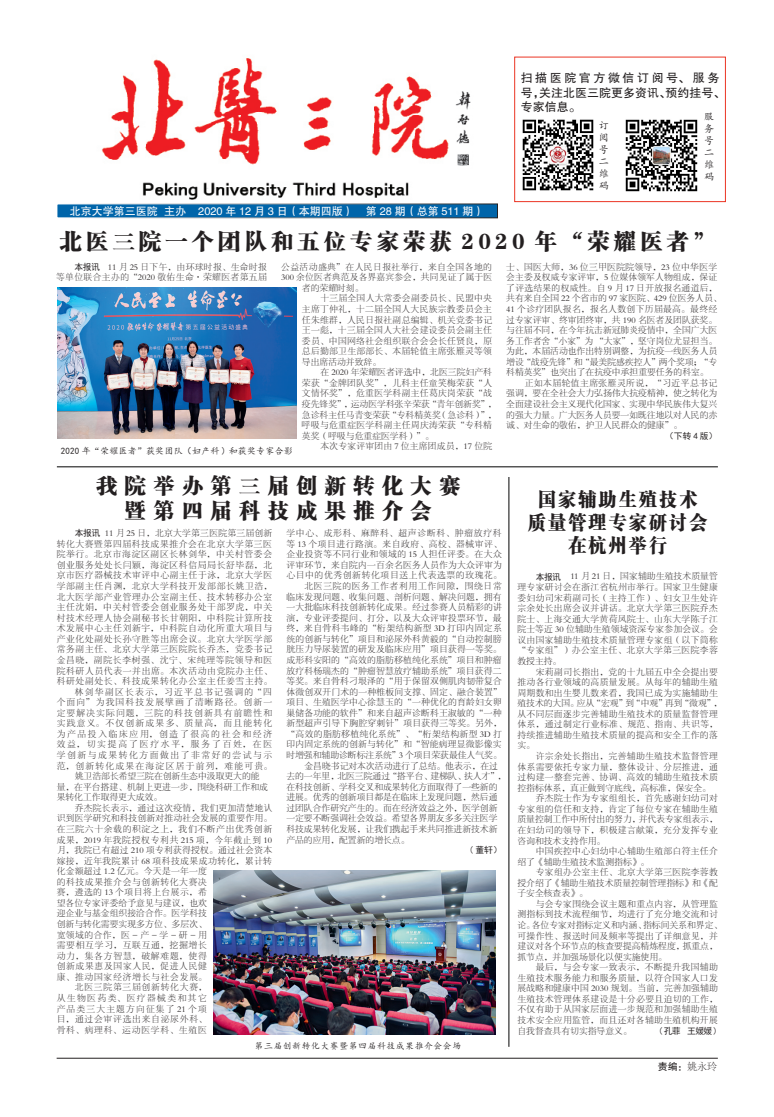
<style>
.page{position:relative;width:774px;height:1117px;background:#fff}
.page>*{position:absolute;margin:0;border:0;box-sizing:border-box;transform-origin:0 0}
.t1{font:22px "FZCSK GBK1 0";letter-spacing:.2em;color:#231f20}
.t2{font:21px "FZCSK GBK1 0";letter-spacing:.36em;color:#231f20}
.t3{font:19px "FZCSK GBK1 0";letter-spacing:.13em;color:#231f20;scale:.94 1}
.t4{font:12px/14.4px "FZHTK GBK1 0";color:#231f20}
.t5{font:11px "FZHTK GBK1 0";color:#fff}
.t6{font:10px "FZKTK GBK1 0";color:#231f20}
.t7{font:10px "FZHTK GBK1 0";color:#231f20}
.t8{font:9px "Kai Ti";letter-spacing:.02em;color:#231f20}
.t9{font:8.8px/10.6px "FZSYK GBK1 0";letter-spacing:.02em;color:#231f20;text-align:justify}
.t10{font:8.8px/10.6px "FZSYK GBK1 0";color:#231f20}
.t11{font:8.8px/10.6px "FZSYK GBK1 0";letter-spacing:.05em;color:#231f20}
.t12{font:8.8px/10.6px "FZSYK GBK1 0";letter-spacing:.04em;color:#231f20}
.t13{font:8.8px/10.6px "FZSYK GBK1 0";letter-spacing:.045em;color:#231f20;text-align:right}
.t14{font:8.8px "Kai Ti";letter-spacing:.07em;color:#231f20}
.t15{font:8.8px "Sim Hei";letter-spacing:-.08em;color:#231f20}
.s1{font-family:"Sim Hei"}
.s2{font-family:"FZSYJW GB1 0"}
</style>
<div class="page">
<img style="left:101px;top:58px;width:370px;height:142px">
<div style="left:57px;top:204px;width:440px;height:14px;background:#0065aa"></div>
<svg style="left:92px;top:203px;width:96px;height:16px"></svg>
<svg style="left:197px;top:198px;width:153px;height:6px"></svg>
<hr style="left:57px;top:1058px;width:661px;height:1px;background:#231f20">
<div style="left:514px;top:57px;width:212px;height:145px;border:1px solid #eb3524"></div>
<img style="left:522px;top:119px;width:72px;height:72px">
<img style="left:625px;top:119px;width:73px;height:73px">
<hr style="left:57px;top:467px;width:661px;height:1px;background:#030303">
<img style="left:58px;top:288px;width:239px;height:151px">
<hr style="left:509px;top:477px;width:1px;height:570px;background:#030303">
<img style="left:213px;top:870px;width:282px;height:164px">
<p class="t5" style="left:70px;top:205px;width:416px">北京大学第三医院 主办 2020 年 12 月 3 日（本期四版） 第 28 期（总第 511 期）</p>
<p class="t4" style="left:521px;top:71px;width:206px">扫描医院官方微信订阅号、服务号，关注北医三院更多资讯、预约挂号、专家信息。</p>
<p class="t6" style="left:599px;top:120px;width:11px">订</p>
<p class="t6" style="left:599px;top:132px;width:11px">阅</p>
<p class="t6" style="left:599px;top:144px;width:11px">号</p>
<p class="t6" style="left:599px;top:156px;width:11px">二</p>
<p class="t6" style="left:599px;top:168px;width:11px">维</p>
<p class="t6" style="left:599px;top:180px;width:11px">码</p>
<p class="t6" style="left:704px;top:111px;width:11px">服</p>
<p class="t6" style="left:704px;top:123px;width:11px">务</p>
<p class="t6" style="left:704px;top:135px;width:11px">号</p>
<p class="t6" style="left:704px;top:147px;width:11px">二</p>
<p class="t6" style="left:704px;top:159px;width:11px">维</p>
<p class="t6" style="left:704px;top:171px;width:11px">码</p>
<p class="t1" style="left:60px;top:228px;width:657px">北医三院一个团队和五位专家荣获 2020 年“荣耀医者”</p>
<p class="t13" style="left:56px;top:262px;width:212px"><span class="s1">本报讯</span> 11 月 25 日下午，由环球时报、生命时报<br>等单位联合主办的“2020 敬佑生命·荣耀医者第五届</p>
<p class="t13" style="left:281px;top:262px;width:212px">公益活动盛典”在人民日报社举行，来自全国各地的</p>
<p class="t9" style="left:281px;top:272px;width:212px">300 余位医者典范及各界嘉宾参会，共同见证了属于医</p>
<p class="t9" style="left:302px;top:283px;width:63px">者的荣耀时刻。</p>
<p class="t9" style="left:302px;top:293px;width:192px;text-indent:18px">十三届全国人大常委会副委员长、民盟中央主席丁仲礼，十二届全国人大民族宗教委员会主任朱维群，人民日报社副总编辑、机关党委书记王一彪，十三届全国人大社会建设委员会副主任委员、中国网络社会组织联合会会长任贤良，原总后勤部卫生部部长、本届轮值主席张雁灵等领导出席活动并致辞。</p>
<p class="t9" style="left:302px;top:367px;width:196px;text-align:left;text-indent:18px">在 2020 年荣耀医者评选中，北医三院妇产科荣获“金牌团队奖”，儿科主任童笑梅荣获“人文情怀奖”，危重医学科副主任葛庆岗荣获“战疫先锋奖”，运动医学科张辛荣获“青年创新奖”，急诊科主任马青变荣获“专科精英奖（急诊科）”，呼吸与危重症医学科副主任周庆涛荣获“专科精英奖（呼吸与危重症医学科）”。</p>
<p class="t9" style="left:320px;top:441px;width:173px">本次专家评审团由 7 位主席团成员，17 位院</p>
<p class="t8" style="left:61px;top:446px;width:233px">2020 年“荣耀医者”获奖团队（妇产科 ) 和获奖专家合影</p>
<p class="t10" style="left:506px;top:262px;width:217px">士、国医大师，36 位三甲医院院领导，23 位中华医学会主委及权威专家评审，5 位媒体领军人物组成，保证了评选结果的权威性。自 9 月 17 日开放报名通道后，共有来自全国 22 个省市的 97 家医院、429 位医务人员、<br>41 个诊疗团队报名，报名人数创下历届最高。最终经过专家评审、终审团终审，共 190 名医者及团队获奖。与往届不同，在今年抗击新冠肺炎疫情中，全国广大医务工作者舍“小家”为 “大家”，坚守岗位尤显担当。为此，本届活动也作出特别调整，为抗疫一线医务人员增设“战疫先锋”和“最美院感疾控人”两个奖项；“专科精英奖”也突出了在抗疫中承担重要任务的科室。</p>
<p class="t9" style="left:506px;top:378px;width:212px;text-indent:18px">正如本届轮值主席张雁灵所说，“习近平总书记强调，要在全社会大力弘扬伟大抗疫精神，使之转化为全面建设社会主义现代化国家、实现中华民族伟大复兴的强大力量。广大医务人员要一如既往地以对人民的赤诚、对生命的敬佑，护卫人民群众的健康”。</p>
<p class="t15" style="left:665px;top:431px;width:54px">（下转 4 版）</p>
<p class="t2" style="left:96px;top:474px;width:365px">我院举办第三届创新转化大赛</p>
<p class="t2" style="left:125px;top:499px;width:308px">暨第四届科技成果推介会</p>
<p class="t9" style="left:57px;top:528px;width:217px;text-indent:18px"><span class="s1">本报讯</span> 11 月 25 日，北京大学第三医院第三届创新转化大赛暨第四届科技成果推介会在北京大学第三医院举行。北京市海淀区副区长林剑华，中关村管委会创业服务处处长闫颖，海淀区科信局局长舒毕磊，北京市医疗器械技术审评中心副主任于泳，北京大学医学部副主任肖渊，北京大学科技开发部部长姚卫浩，北大医学部产业管理办公室副主任、技术转移办公室主任沈娟，中关村管委会创业服务处干部罗虎，中关村技术经理人协会副秘书长甘朝阳，中科院计算所技术发展中心主任刘新宇，中科院自动化所重大项目与产业化处副处长孙守胜等出席会议。北京大学医学部常务副主任、北京大学第三医院院长乔杰，党委书记金昌晓，副院长李树强、沈宁、宋纯理等院领导和医院科研人员代表一并出席。本次活动由党院办主任、科研处副处长、科技成果转化办公室主任姜雪主持。</p>
<p class="t9" style="left:57px;top:686px;width:217px;text-indent:18px">林剑华副区长表示，习近平总书记强调的“四个面向”为我国科技发展擘画了清晰路径。创新一定要解决实际问题，三院的科技创新具有前瞻性和实践意义。不仅创新成果多、质量高，而且能转化为产品投入临床应用，创造了很高的社会和经济效益，切实提高了医疗水平，服务了百姓，在医学创新与成果转化方面做出了非常好的尝试与示范，创新转化成果在海淀区居于前列，难能可贵。</p>
<p class="t10" style="left:57px;top:771px;width:213px;text-indent:18px">姚卫浩部长希望三院在创新生态中汲取更大的能量，在平台搭建、机制上更进一步，围绕科研工作和成果转化工作取得更大成效。</p>
<p class="t11" style="left:57px;top:803px;width:217px;text-indent:18px">乔杰院长表示，通过这次疫情，我们更加清楚地认识到医学研究和科技创新对推动社会发展的重要作用。在三院六十余载的积淀之上，我们不断产出优秀创新成果，2019 年我院授权专利共 215 项，今年截止到 10月，我院已有超过 210 项专利获得授权。通过社会资本嫁接，近年我院累计 68 项科技成果成功转化，累计转化金额超过 1.2 亿元。今天是一年一度<br>的科技成果推介会与创新转化大赛决<br>赛，遴选的 13 个项目将上台展示，希<br>望各位专家评委给予意见与建议，也欢<br>迎企业与基金组织接洽合作。医学科技<br>创新与转化需要实现多方位、多层次、<br>宽领域的合作，医-产-学-研-用<br>需要相互学习，互联互通，挖掘增长<br>动力，集各方智慧，破解难题，使得<br>创新成果惠及国家人民，促进人民健<br>康、推动国家经济增长与社会发展。</p>
<p class="t9" style="left:57px;top:982px;width:152px;text-indent:18px">北医三院第三届创新转化大赛，从生物医药类、医疗器械类和其它产品类三大主题方向征集了 21 个项目，通过会审评选出来自泌尿外科、骨科、病理科、运动医学科、生殖医</p>
<p class="t9" style="left:286px;top:528px;width:217px">学中心、成形科、麻醉科、超声诊断科、肿瘤放疗科等 13 个项目进行路演。来自政府、高校、器械审评、企业投资等不同行业和领域的 15 人担任评委。在大众评审环节，来自院内一百余名医务人员作为大众评审为心目中的优秀创新转化项目送上代表选票的玫瑰花。</p>
<p class="t9" style="left:286px;top:581px;width:217px;text-indent:18px">北医三院的医务工作者利用工作间隙，围绕日常临床发现问题、收集问题、剖析问题、解决问题，拥有一大批临床科技创新转化成果。经过参赛人员精彩的讲演，专业评委提问、打分，以及大众评审投票环节，最终，来自骨科韦峰的“桁架结构新型 3D 打印内固定系统的创新与转化”项目和泌尿外科黄毅的“自动控制膀胱压力导尿装置的研发及临床应用”项目获得一等奖。成形科安阳的“高效的脂肪移植纯化系统”项目和肿瘤放疗科杨瑞杰的“肿瘤智慧放疗辅助系统”项目获得二等奖。来自骨科刁垠泽的“用于保留双侧肌肉韧带复合体微创双开门术的一种椎板间支撑、固定、融合装置”项目、生殖医学中心徐慧玉的“一种优化的育龄妇女卵巢储备功能的软件”和来自超声诊断科王淑敏的“一种新型超声引导下胸腔穿刺针”项目获得三等奖。另外，“高效的脂肪移植纯化系统”、“桁架结构新型 3D 打印内固定系统的创新与转化”和“智能病理显微影像实时增强和辅助诊断标注系统”3 个项目荣获最佳人气奖。</p>
<p class="t10" style="left:286px;top:760px;width:221px;text-indent:18px">金昌晓书记对本次活动进行了总结。他表示，在过去的一年里，北医三院通过“搭平台、建梯队、扶人才”，在科技创新、学科交叉和成果转化方面取得了一些新的进展。优秀的创新项目都是在临床上发现问题，然后通过团队合作研究产生的。而在经济效益之外，医学创新一定要不断强调社会效益。希望各界朋友多多关注医学科技成果转化发展，让我们携起手来共同推进新技术新产品的应用，配置新的增长点。</p>
<p class="t15" style="left:469px;top:845px;width:34px">( 董轩）</p>
<p class="t14" style="left:255px;top:1041px;width:208px">第三届创新转化大赛暨第四届科技成果推介会会场</p>
<p class="t3" style="left:538px;top:489px;width:171px">国家辅助生殖技术</p>
<p class="t3" style="left:528px;top:511px;width:192px">质量管理专家研讨会</p>
<p class="t3" style="left:568px;top:534px;width:106px">在杭州举行</p>
<p class="t9" style="left:517px;top:571px;width:202px;text-indent:18px"><span class="s1">本报讯</span> 11 月 21 日，国家辅助生殖技术质量管理专家研讨会在浙江省杭州市举行。国家卫生健康委妇幼司宋莉副司长（主持工作）、妇女卫生处许宗余处长出席会议并讲话。北京大学第三医院乔杰院士、上海交通大学黄荷凤院士、山东大学陈子江院士等近 30 位辅助生殖领域资深专家参加会议。会议由国家辅助生殖技术质量管理专家组（以下简称“专家组”）办公室主任、北京大学第三医院李蓉教授主持。</p>
<p class="t12" style="left:517px;top:666px;width:206px;text-indent:18px">宋莉副司长指出，党的十九届五中全会提出要推动各行业领域的高质量发展。从每年的辅助生殖周期数和出生婴儿数来看，我国已成为实施辅助生殖技术的大国。应从“宏观”到“中观”再到“微观”，从不同层面逐步完善辅助生殖技术的质量监督管理体系，通过制定行业标准、规范、指南、共识等，持续推进辅助生殖技术质量的提高和安全工作的落实。</p>
<p class="t9" style="left:517px;top:751px;width:202px;text-indent:18px">许宗余处长指出，完善辅助生殖技术监督管理体系需要依托专家力量，整体设计、分层推进，通过构建一整套完善、协调、高效的辅助生殖技术质控指标体系，真正做到守底线，高标准，保安全。</p>
<p class="t9" style="left:517px;top:793px;width:202px;text-indent:18px">乔杰院士作为专家组组长，首先感谢妇幼司对专家组的信任和支持，肯定了每位专家在辅助生殖质量控制工作中所付出的努力，并代表专家组表示，在妇幼司的领导下，积极建言献策，充分发挥专业咨询和技术支持作用。</p>
<p class="t9" style="left:517px;top:846px;width:202px;text-indent:18px">中国疾控中心妇幼中心辅助生殖部白符主任介绍了《辅助生殖技术监测指标》。</p>
<p class="t9" style="left:517px;top:867px;width:202px;text-indent:18px">专家组办公室主任、北京大学第三医院李蓉教授介绍了《辅助生殖技术质量控制管理指标》和《配子安全核查表》。</p>
<p class="t12" style="left:517px;top:899px;width:206px;text-indent:18px">与会专家围绕会议主题和重点内容，从管理监测指标到技术流程细节，均进行了充分地交流和讨论。各位专家对指标定义和内涵、指标间关系和界定、可操作性、报送时间及频率等提出了详细意见，并建议对各个环节点的核查要提高精炼程度，抓重点，抓节点，并加强场景化以便实施使用。</p>
<p class="t9" style="left:517px;top:962px;width:202px;text-indent:18px">最后，与会专家一致表示，不断提升我国辅助生殖技术服务能力和服务质量，以符合国家人口发展战略和健康中国 2030 规划。当前，完善加强辅助生殖技术管理体系建设是十分必要且迫切的工作，不仅有助于从国家层面进一步规范和加强辅助生殖技术安全应用监管，而且还对各辅助生殖机构开展自我督查具有切实指导意义。</p>
<p class="t15" style="left:658px;top:1026px;width:61px">( 孔菲 王媛媛 )</p>
<p class="t7" style="left:658px;top:1061px;width:61px">责编：<span class="s2">姚永玲</span></p>
</div>
